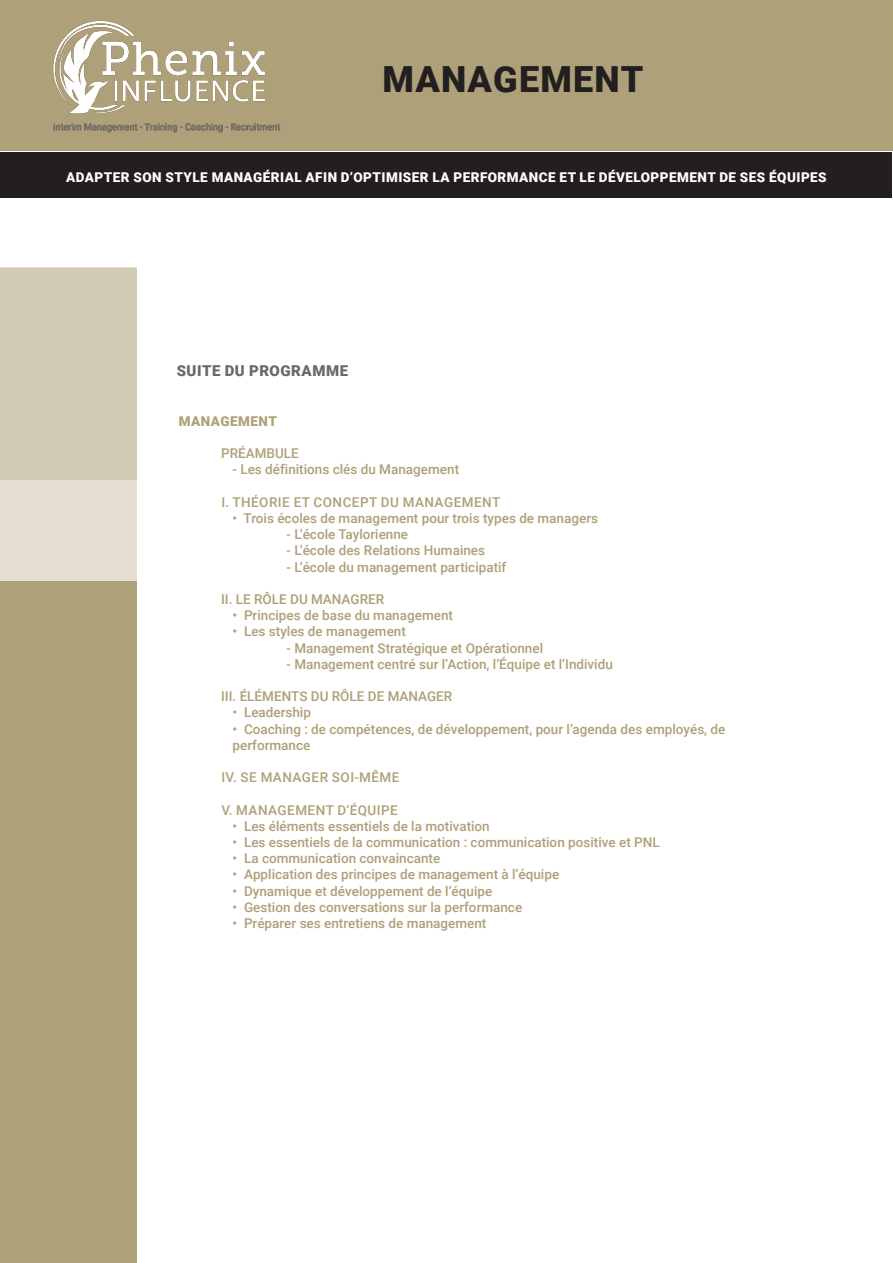
<style>
.page{position:relative;width:893px;height:1263px;background:#fff}
.page>*{position:absolute;margin:0;border:0;box-sizing:border-box;transform-origin:0 0}
.t1{font:900 36px "Roboto";letter-spacing:.035em;color:#231f20}
.t2{font:900 15px "Roboto";letter-spacing:.035em;color:#68686b}
.t3{font:500 13.5px/16.2px "Roboto";color:#aea078}
.t4{font:900 13.5px "Roboto";letter-spacing:.035em;color:#fff}
.t5{font:500 13.5px "Roboto";letter-spacing:.035em;color:#aea078}
.t6{font:900 13.5px "Roboto";letter-spacing:.035em;color:#aea078}
</style>
<div class="page">
<div style="left:0;top:0;width:893px;height:151px;background:#aea078"></div>
<img style="left:53px;top:20px;width:227px;height:113px">
<div style="left:1px;top:152px;width:891px;height:45px;background:#231f20"></div>
<svg style="left:0;top:268px;width:136px;height:314px;fill:#d2cab4"></svg>
<div style="left:0;top:582px;width:136px;height:681px;background:#aea078"></div>
<p class="t1" style="left:383px;top:54px;width:262px">MANAGEMENT</p>
<p class="t4" style="left:66px;top:167px;width:762px">ADAPTER SON STYLE MANAGÉRIAL AFIN D’OPTIMISER LA PERFORMANCE ET LE DÉVELOPPEMENT DE SES ÉQUIPES</p>
<p class="t2" style="left:177px;top:360px;width:173px">SUITE DU PROGRAMME</p>
<p class="t6" style="left:179px;top:412px;width:100px">MANAGEMENT</p>
<p class="t3" style="left:221px;top:445px;width:79px">PRÉAMBULE</p>
<p class="t3" style="left:233px;top:461px;width:228px">- Les définitions clés du Management</p>
<p class="t5" style="left:221px;top:493px;width:281px">I. THÉORIE ET CONCEPT DU MANAGEMENT</p>
<p class="t3" style="left:233px;top:510px;width:367px">• Trois écoles de management pour trois types de managers</p>
<p class="t3" style="left:287px;top:526px;width:123px">- L’école Taylorienne</p>
<p class="t3" style="left:287px;top:542px;width:200px">- L’école des Relations Humaines</p>
<p class="t3" style="left:287px;top:558px;width:221px">- L’école du management participatif</p>
<p class="t3" style="left:221px;top:591px;width:165px">II. LE RÔLE DU MANAGRER</p>
<p class="t3" style="left:233px;top:607px;width:222px">• Principes de base du management</p>
<p class="t3" style="left:233px;top:623px;width:175px">• Les styles de management</p>
<p class="t3" style="left:287px;top:639px;width:258px">- Management Stratégique et Opérationnel</p>
<p class="t3" style="left:287px;top:655px;width:328px">- Management centré sur l’Action, l’Équipe et l’Individu</p>
<p class="t3" style="left:221px;top:688px;width:233px">III. ÉLÉMENTS DU RÔLE DE MANAGER</p>
<p class="t3" style="left:233px;top:704px;width:80px">• Leadership</p>
<p class="t3" style="left:233px;top:720px;width:494px">• Coaching : de compétences, de développement, pour l’agenda des employés, de performance</p>
<p class="t5" style="left:221px;top:768px;width:180px">IV. SE MANAGER SOI-MÊME</p>
<p class="t5" style="left:221px;top:800px;width:178px">V. MANAGEMENT D’ÉQUIPE</p>
<p class="t3" style="left:233px;top:817px;width:259px">• Les éléments essentiels de la motivation</p>
<p class="t3" style="left:233px;top:834px;width:429px">• Les essentiels de la communication : communication positive et PNL</p>
<p class="t3" style="left:233px;top:850px;width:209px">• La communication convaincante</p>
<p class="t3" style="left:233px;top:866px;width:328px">• Application des principes de management à l’équipe</p>
<p class="t3" style="left:233px;top:882px;width:261px">• Dynamique et développement de l’équipe</p>
<p class="t3" style="left:233px;top:898px;width:291px">• Gestion des conversations sur la performance</p>
<p class="t3" style="left:233px;top:915px;width:255px">• Préparer ses entretiens de management</p>
</div>
